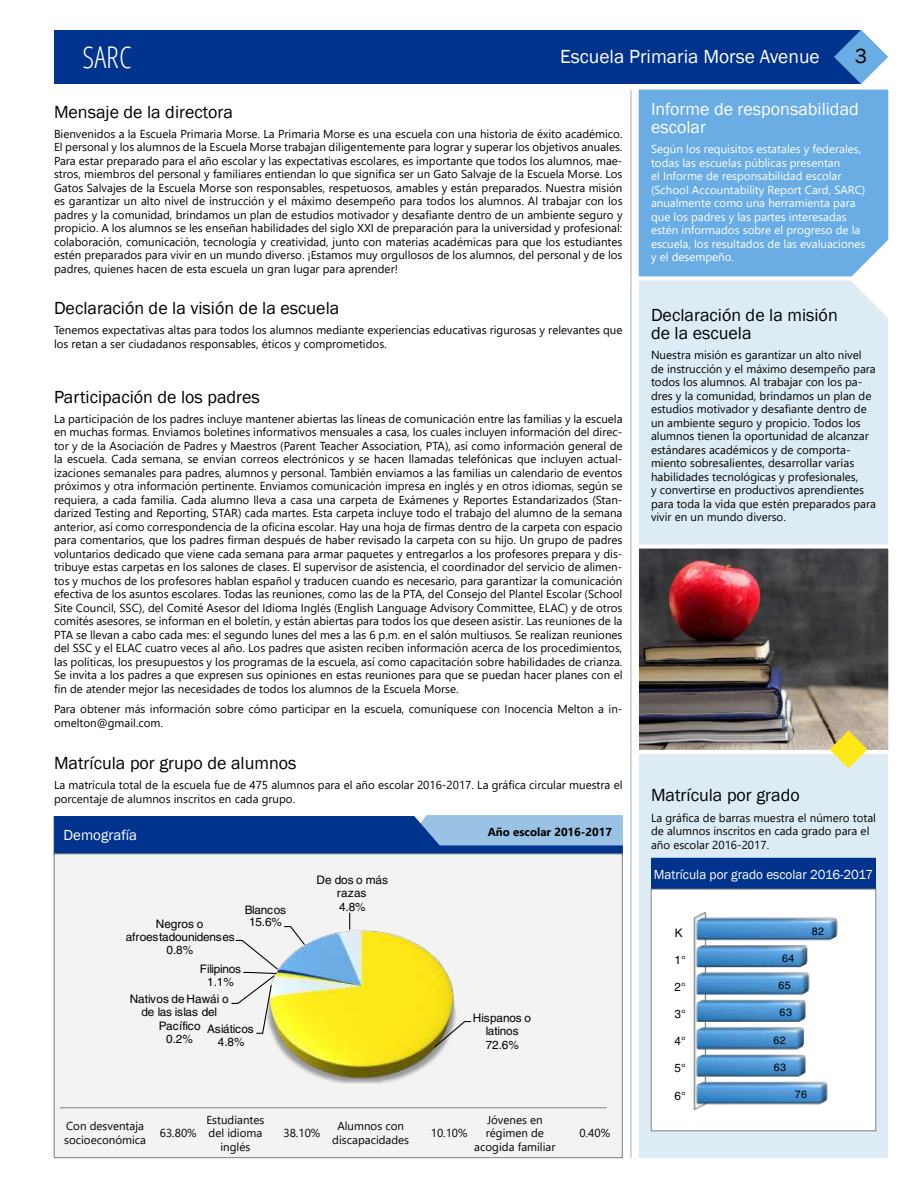
<style>
.page{position:relative;width:918px;height:1188px;background:#fff}
.page>*{position:absolute;margin:0;border:0;box-sizing:border-box;transform-origin:0 0}
.t1{font:300 condensed 30px "Open Sans";color:#fff}
.t2{font:21px "Franklin Gothic";color:#010101}
.t3{font:19.5px "Franklin Gothic";color:#fff}
.t4{font:18px/18px "Franklin Gothic";color:#010101}
.t5{font:18px/18px "Franklin Gothic";color:#fff}
.t6{font:15px "Franklin Gothic";color:#fff}
.t7{font:13.5px "Franklin Gothic";color:#fff}
.t8{font:11.7px/13.4px "Helvetica LT Std";letter-spacing:-.01em;color:#000;text-align:center}
.t9{font:11.55px/13.5px "Segoe UI";color:#010101}
.t10{font:11.55px/13.5px "Segoe UI";color:#fff}
.t11{font:700 11.55px "Segoe UI";color:#010101}
.t12{font:10.65px "Helvetica LT Std";letter-spacing:.045em;color:#000}
</style>
<div class="page">
<div style="left:639px;top:90px;width:249px;height:1068px;background:#ddecf4"></div>
<hr style="left:630px;top:90px;width:2px;height:1068px;background:#c8c8c8">
<div style="left:54px;top:30px;width:807px;height:54px;background:#00338d"></div>
<svg style="left:834px;top:30px;width:54px;height:53px"></svg>
<div style="left:638px;top:83px;width:251px;height:198px;background:#6aade4"></div>
<svg style="left:849px;top:226px;width:40px;height:92px"></svg>
<img style="left:639px;top:544px;width:250px;height:210px">
<svg style="left:830px;top:731px;width:37px;height:37px"></svg>
<div style="left:651px;top:858px;width:225px;height:31px;background:#00338d"></div>
<div style="left:651px;top:889px;width:225px;height:242px;background:#fff"></div>
<img style="left:693px;top:910px;width:168px;height:202px">
<svg style="left:54px;top:815px;width:569px;height:41px;background:#305ea6"></svg>
<div style="left:54px;top:854px;width:568px;height:304px;background:#f3f3f3;border:1px solid #808080"></div>
<hr style="left:60px;top:1107px;width:547px;height:1px;background:#808080">
<img style="left:272px;top:927px;width:184px;height:157px">
<svg style="left:433px;top:1020px;width:39px;height:29px"></svg>
<svg style="left:231px;top:926px;width:75px;height:108px"></svg>
<svg style="left:349px;top:913px;width:1px;height:17px"></svg>
<h1 class="t1" style="left:82px;top:37px;width:51px">SARC</h1>
<h3 class="t3" style="left:560px;top:45px;width:261px">Escuela Primaria Morse Avenue</h3>
<h2 class="t2" style="left:855px;top:43px;width:14px">3</h2>
<h3 class="t4" style="left:54px;top:103px;width:180px">Mensaje de la directora</h3>
<p class="t9" style="left:54px;top:126px;width:570px;text-align:justify">Bienvenidos a la Escuela Primaria Morse. La Primaria Morse es una escuela con una historia de éxito académico.<br>El personal y los alumnos de la Escuela Morse trabajan diligentemente para lograr y superar los objetivos anuales.<br>Para estar preparado para el año escolar y las expectativas escolares, es importante que todos los alumnos, mae&shy;stros, miembros del personal y familiares entiendan lo que significa ser un Gato Salvaje de la Escuela Morse. Los Gatos Salvajes de la Escuela Morse son responsables, respetuosos, amables y están preparados. Nuestra misión es garantizar un alto nivel de instrucción y el máximo desempeño para todos los alumnos. Al trabajar con los padres y la comunidad, brindamos un plan de estudios motivador y desafiante dentro de un ambiente seguro y propicio. A los alumnos se les enseñan habilidades del siglo XXI de preparación para la universidad y profesional: colaboración, comunicación, tecnología y creatividad, junto con materias académicas para que los estudiantes estén preparados para vivir en un mundo diverso. ¡Estamos muy orgullosos de los alumnos, del personal y de los padres, quienes hacen de esta escuela un gran lugar para aprender!</p>
<h3 class="t4" style="left:651px;top:306px;width:188px">Declaración de la misión de la escuela</h3>
<p class="t9" style="left:651px;top:347px;width:227px">Nuestra misión es garantizar un alto nivel de instrucción y el máximo desempeño para todos los alumnos. Al trabajar con los pa&shy;dres y la comunidad, brindamos un plan de estudios motivador y desafiante dentro de un ambiente seguro y propicio. Todos los alumnos tienen la oportunidad de alcanzar estándares académicos y de comporta&shy;miento sobresalientes, desarrollar varias habilidades tecnológicas y profesionales,<br>y convertirse en productivos aprendientes para toda la vida que estén preparados para vivir en un mundo diverso.</p>
<h3 class="t5" style="left:651px;top:100px;width:209px">Informe de responsabilidad escolar</h3>
<p class="t10" style="left:651px;top:141px;width:216px">Según los requisitos estatales y federales, todas las escuelas públicas presentan<br>el Informe de responsabilidad escolar (School Accountability Report Card, SARC) anualmente como una herramienta para que los padres y las partes interesadas estén informados sobre el progreso de la escuela, los resultados de las evaluaciones y el desempeño.</p>
<h3 class="t4" style="left:54px;top:300px;width:287px">Declaración de la visión de la escuela</h3>
<p class="t9" style="left:54px;top:323px;width:570px">Tenemos expectativas altas para todos los alumnos mediante experiencias educativas rigurosas y relevantes que los retan a ser ciudadanos responsables, éticos y comprometidos.</p>
<h3 class="t4" style="left:54px;top:388px;width:207px">Participación de los padres</h3>
<p class="t9" style="left:54px;top:411px;width:570px;text-align:justify">La participación de los padres incluye mantener abiertas las líneas de comunicación entre las familias y la escuela en muchas formas. Enviamos boletines informativos mensuales a casa, los cuales incluyen información del direc&shy;tor y de la Asociación de Padres y Maestros (Parent Teacher Association, PTA), así como información general de la escuela. Cada semana, se envían correos electrónicos y se hacen llamadas telefónicas que incluyen actual&shy;izaciones semanales para padres, alumnos y personal. También enviamos a las familias un calendario de eventos próximos y otra información pertinente. Enviamos comunicación impresa en inglés y en otros idiomas, según se requiera, a cada familia. Cada alumno lleva a casa una carpeta de Exámenes y Reportes Estandarizados (Stan&shy;darized Testing and Reporting, STAR) cada martes. Esta carpeta incluye todo el trabajo del alumno de la semana anterior, así como correspondencia de la oficina escolar. Hay una hoja de firmas dentro de la carpeta con espacio para comentarios, que los padres firman después de haber revisado la carpeta con su hijo. Un grupo de padres voluntarios dedicado que viene cada semana para armar paquetes y entregarlos a los profesores prepara y dis&shy;tribuye estas carpetas en los salones de clases. El supervisor de asistencia, el coordinador del servicio de alimen&shy;tos y muchos de los profesores hablan español y traducen cuando es necesario, para garantizar la comunicación efectiva de los asuntos escolares. Todas las reuniones, como las de la PTA, del Consejo del Plantel Escolar (School Site Council, SSC), del Comité Asesor del Idioma Inglés (English Language Advisory Committee, ELAC) y de otros comités asesores, se informan en el boletín, y están abiertas para todos los que deseen asistir. Las reuniones de la PTA se llevan a cabo cada mes: el segundo lunes del mes a las 6 p.m. en el salón multiusos. Se realizan reuniones del SSC y el ELAC cuatro veces al año. Los padres que asisten reciben información acerca de los procedimientos, las políticas, los presupuestos y los programas de la escuela, así como capacitación sobre habilidades de crianza.<br>Se invita a los padres a que expresen sus opiniones en estas reuniones para que se puedan hacer planes con el fin de atender mejor las necesidades de todos los alumnos de la Escuela Morse.</p>
<p class="t9" style="left:54px;top:701px;width:570px">Para obtener más información sobre cómo participar en la escuela, comuníquese con Inocencia Melton a in&shy;omelton@gmail.com.</p>
<h3 class="t4" style="left:54px;top:754px;width:244px">Matrícula por grupo de alumnos</h3>
<p class="t9" style="left:54px;top:777px;width:570px">La matrícula total de la escuela fue de 475 alumnos para el año escolar 2016-2017. La gráfica circular muestra el porcentaje de alumnos inscritos en cada grupo.</p>
<p class="t6" style="left:64px;top:826px;width:75px">Demografía</p>
<p class="t11" style="left:488px;top:821px;width:126px">Año escolar 2016-2017</p>
<p class="t8" style="left:126px;top:917px;width:111px">Negros o afroestadounidenses<br>0.8%</p>
<p class="t8" style="left:245px;top:903px;width:43px;line-height:12.8px">Blancos<br>15.6%</p>
<p class="t8" style="left:200px;top:962px;width:43px;line-height:12.8px">Filipinos<br>1.1%</p>
<p class="t8" style="left:130px;top:992px;width:100px">Nativos de Hawái o de las islas del<br>Pacífico<br>0.2%</p>
<p class="t8" style="left:207px;top:1023px;width:48px;line-height:12.8px">Asiáticos<br>4.8%</p>
<p class="t8" style="left:317px;top:873px;width:73px">De dos o más razas<br>4.8%</p>
<p class="t8" style="left:473px;top:1011px;width:60px">Hispanos o latinos<br>72.6%</p>
<p class="t9" style="left:64px;top:1118px;width:83px">Con desventaja socioeconómica</p>
<p class="t9" style="left:160px;top:1125px;width:38px">63.80%</p>
<p class="t9" style="left:206px;top:1112px;width:60px;text-align:center">Estudiantes del idioma inglés</p>
<p class="t9" style="left:474px;top:1112px;width:83px;text-align:center">Jóvenes en régimen de acogida familiar</p>
<p class="t9" style="left:284px;top:1125px;width:38px">38.10%</p>
<p class="t9" style="left:332px;top:1119px;width:78px;text-align:center">Alumnos con discapacidades</p>
<p class="t9" style="left:431px;top:1125px;width:38px">10.10%</p>
<p class="t9" style="left:580px;top:1125px;width:32px">0.40%</p>
<h3 class="t4" style="left:651px;top:787px;width:150px">Matrícula por grado</h3>
<p class="t9" style="left:651px;top:810px;width:227px">La gráfica de barras muestra el número total de alumnos inscritos en cada grado para el año escolar 2016-2017.</p>
<p class="t7" style="left:654px;top:866px;width:221px">Matrícula por grado escolar 2016-2017</p>
<p class="t8" style="left:675px;top:926px;width:9px">K</p>
<p class="t8" style="left:675px;top:953px;width:13px">1°</p>
<p class="t8" style="left:675px;top:980px;width:13px">2°</p>
<p class="t8" style="left:675px;top:1007px;width:13px">3°</p>
<p class="t8" style="left:675px;top:1034px;width:13px">4°</p>
<p class="t8" style="left:675px;top:1062px;width:13px">5°</p>
<p class="t8" style="left:675px;top:1089px;width:13px">6°</p>
<p class="t12" style="left:782px;top:952px;width:14px">64</p>
<p class="t12" style="left:778px;top:979px;width:14px">65</p>
<p class="t12" style="left:780px;top:1006px;width:14px">63</p>
<p class="t12" style="left:773px;top:1034px;width:14px">62</p>
<p class="t12" style="left:774px;top:1061px;width:14px">63</p>
<p class="t12" style="left:812px;top:925px;width:14px">82</p>
<p class="t12" style="left:795px;top:1088px;width:14px">76</p>
</div>
